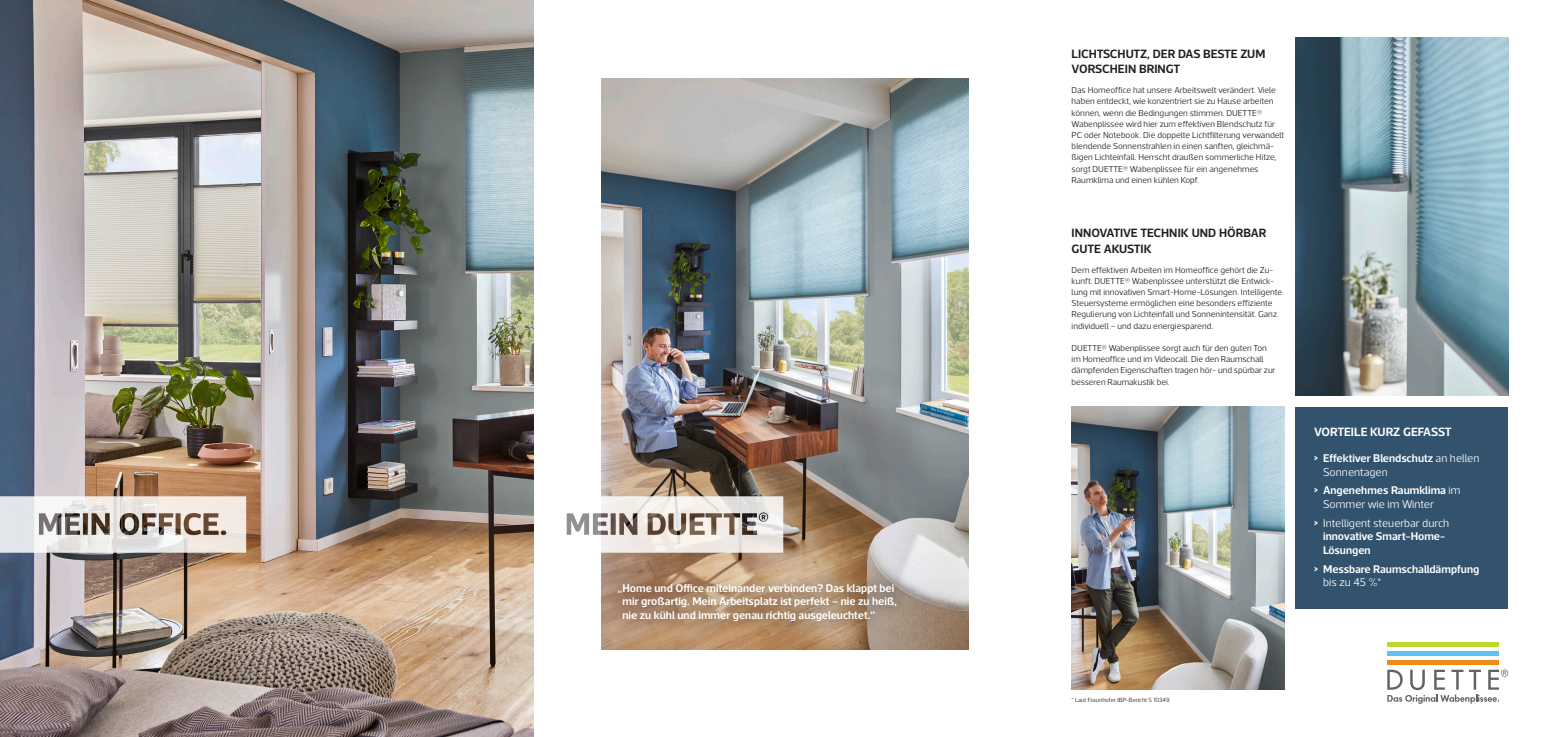
<style>
.page{position:relative;width:1543px;height:737px;background:#fff}
.page>*{position:absolute;margin:0;border:0;box-sizing:border-box;transform-origin:0 0}
.t1{font:600 12.25px/15.8px "Acto";letter-spacing:-.01em;color:#231f20}
.t2{font:600 12.25px "Acto";letter-spacing:-.015em;color:#fff}
.t3{font:600 11.38px/13.7px "Acto";color:#fff}
.t4{font:300 8.75px/11.2px "Acto";color:#231f20}
.t5{font:300 6.12px "Acto";color:#231f20}
.s1{font-weight:700}
.s2{font-weight:300}
</style>
<div class="page">
<img style="left:601px;top:79px;width:368px;height:570px">
<img style="left:1071px;top:407px;width:213px;height:282px">
<svg style="left:533px;top:496px;width:250px;height:56px"></svg>
<img style="left:0;top:0;width:533px;height:737px">
<img style="left:1295px;top:37px;width:213px;height:359px">
<div style="left:1387px;top:642px;width:112px;height:5px;background:#bed630"></div>
<div style="left:1387px;top:651px;width:112px;height:5px;background:#5bc3ef"></div>
<div style="left:1387px;top:660px;width:112px;height:5px;background:#eb8c1b"></div>
<svg style="left:1387px;top:669px;width:121px;height:35px"></svg>
<div style="left:607px;top:572px;width:302px;height:63px;background:#231f20;opacity:.75"></div>
<div style="left:1295px;top:407px;width:213px;height:201px;background:#32526e"></div>
<svg style="left:0;top:496px;width:246px;height:56px"></svg>
<h2 class="t3" style="left:622px;top:580px;width:276px;text-indent:-5px">„Home und Office miteinander verbinden? Das klappt bei mir großartig. Mein Arbeitsplatz ist perfekt – nie zu heiß, nie zu kühl und immer genau richtig ausgeleuchtet.“</h2>
<h1 class="t1" style="left:1071px;top:45px;width:195px">LICHTSCHUTZ, DER DAS BESTE ZUM<br>VORSCHEIN BRINGT</h1>
<p class="t4" style="left:1071px;top:85px;width:214px">Das Homeoffice hat unsere Arbeitswelt verändert. Viele haben entdeckt, wie konzentriert sie zu Hause arbeiten können, wenn die Bedingungen stimmen. DUETTE® Wabenplissee wird hier zum effektiven Blendschutz für PC oder Notebook. Die doppelte Lichtfilterung verwandelt blendende Sonnenstrahlen in einen sanften, gleichmä&shy;ßigen Lichteinfall. Herrscht draußen sommerliche Hitze, sorgt DUETTE® Wabenplissee für ein angenehmes Raumklima und einen kühlen Kopf.</p>
<h1 class="t1" style="left:1071px;top:224px;width:196px">INNOVATIVE TECHNIK UND HÖRBAR<br>GUTE AKUSTIK</h1>
<p class="t4" style="left:1071px;top:264px;width:212px">Dem effektiven Arbeiten im Homeoffice gehört die Zu&shy;kunft. DUETTE® Wabenplissee unterstützt die Entwick&shy;lung mit innovativen Smart-Home-Lösungen. Intelligente Steuersysteme ermöglichen eine besonders effiziente Regulierung von Lichteinfall und Sonnenintensität. Ganz individuell – und dazu energiesparend.</p>
<p class="t4" style="left:1071px;top:342px;width:205px">DUETTE® Wabenplissee sorgt auch für den guten Ton im Homeoffice und im Videocall. Die den Raumschall dämpfenden Eigenschaften tragen hör- und spürbar zur besseren Raumakustik bei.</p>
<h1 class="t2" style="left:1314px;top:424px;width:139px">VORTEILE KURZ GEFASST</h1>
<h2 class="t3" style="left:1323px;top:451px;width:158px;text-indent:-9px"><span class="s1">&gt;</span> Effektiver Blendschutz <span class="s2">an hellen<br>Sonnentagen</span></h2>
<h2 class="t3" style="left:1323px;top:483px;width:139px;text-indent:-9px"><span class="s1">&gt;</span> Angenehmes Raumklima <span class="s2">im<br>Sommer wie im Winter</span></h2>
<h2 class="t3" style="left:1323px;top:515px;width:128px;text-indent:-9px"><span class="s1">&gt;</span> <span class="s2">Intelligent steuerbar durch </span>innovative Smart-Home-<br>Lösungen</h2>
<h2 class="t3" style="left:1323px;top:561px;width:158px;text-indent:-9px"><span class="s1">&gt;</span> Messbare Raumschalldämpfung <span class="s2">bis zu 45 %*</span></h2>
<p class="t5" style="left:1071px;top:696px;width:100px">* Laut Fraunhofer IBP-Bericht S 10349</p>
</div>
